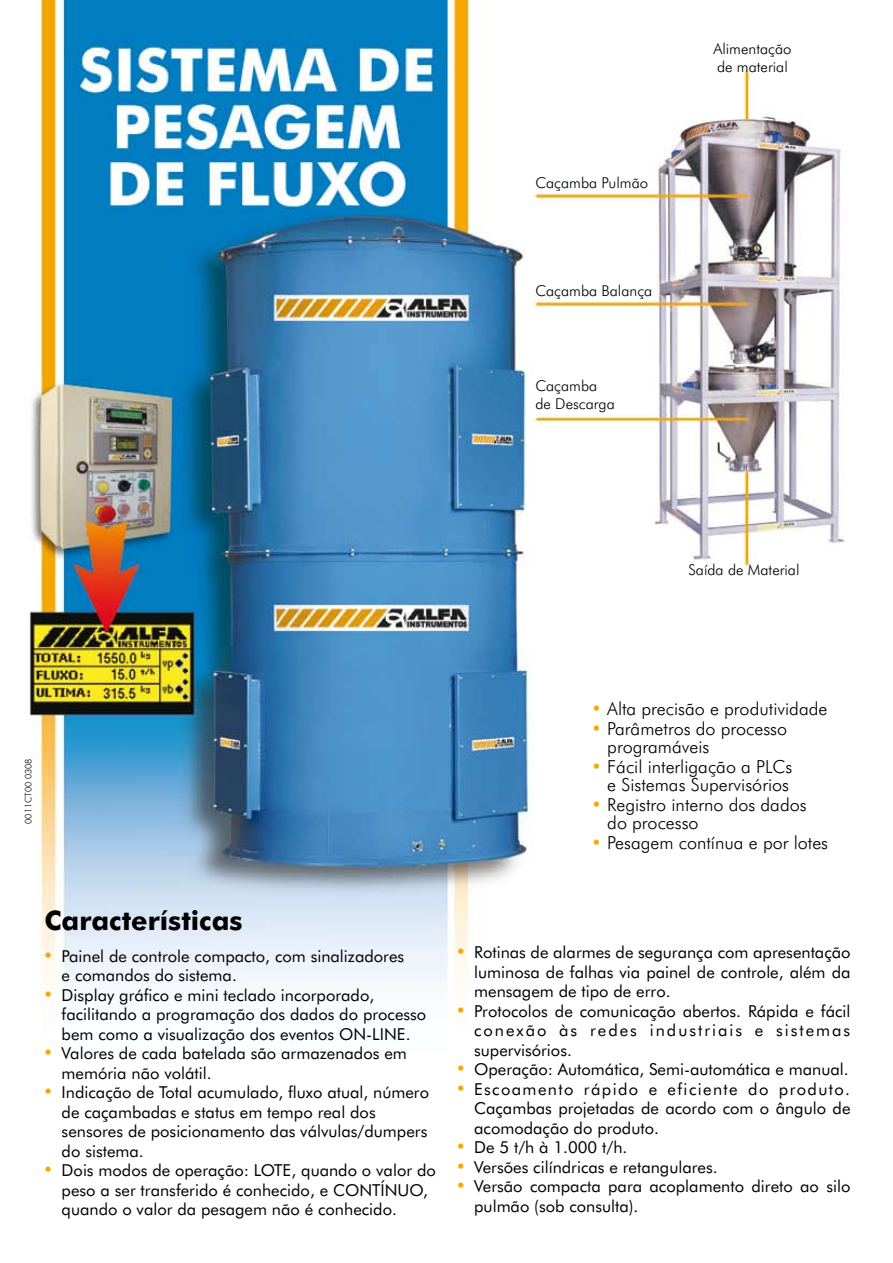
<style>
.page{position:relative;width:893px;height:1263px;background:#fff}
.page>*{position:absolute;margin:0;border:0;box-sizing:border-box;transform-origin:0 0}
.t1{font:700 27px "Futura BT";color:#000}
.t2{font:300 18px/18px "Futura BT";color:#000}
.t3{font:16.5px/19.5px "Futura BT";color:#000}
.t4{font:300 15px/18px "Futura BT";color:#000}
.t5{font:300 9px "Futura BT";color:#000}
.s1{font-family:"Times New Roman";font-size:21px;color:#f6a800}
.s2{font-family:"Times New Roman";font-weight:400;font-size:21px;color:#f6a800}
</style>
<div class="page">
<img style="left:29px;top:0;width:817px;height:992px">
<p class="t4" style="left:535px;top:174px;width:114px">Caçamba Pulmão</p>
<p class="t4" style="left:535px;top:281px;width:118px">Caçamba Balança</p>
<p class="t4" style="left:535px;top:376px;width:81px">Caçamba de Descarga</p>
<p class="t4" style="left:713px;top:40px;width:80px">Alimentação de material</p>
<p class="t4" style="left:688px;top:561px;width:113px">Saída de Material</p>
<p class="t5" style="left:23px;top:824px;width:67px;rotate:-90deg">0011CT00 0308</p>
<h1 class="t1" style="left:45px;top:903px;width:199px">Características</h1>
<p class="t3" style="left:62px;top:946px;width:344px;text-indent:-17px"><span class="s1">•</span> Painel de controle compacto, com sinalizadores e comandos do sistema.</p>
<p class="t3" style="left:62px;top:985px;width:366px;text-indent:-17px"><span class="s1">•</span> Display gráfico e mini teclado incorporado, facilitando a programação dos dados do processo bem como a visualização dos eventos ON-LINE.</p>
<p class="t3" style="left:62px;top:1043px;width:347px;text-indent:-17px"><span class="s1">•</span> Valores de cada batelada são armazenados em memória não volátil.</p>
<p class="t3" style="left:62px;top:1082px;width:369px;text-indent:-17px"><span class="s1">•</span> Indicação de Total acumulado, fluxo atual, número de caçambadas e status em tempo real dos sensores de posicionamento das válvulas/dumpers do sistema.</p>
<p class="t3" style="left:62px;top:1160px;width:376px;text-indent:-17px"><span class="s1">•</span> Dois modos de operação: LOTE, quando o valor do peso a ser transferido é conhecido, e CONTÍNUO, quando o valor da pesagem não é conhecido.</p>
<p class="t2" style="left:593px;top:699px;width:236px"><span class="s2">•</span> Alta precisão e produtividade</p>
<p class="t2" style="left:607px;top:719px;width:181px;text-indent:-14px"><span class="s2">•</span> Parâmetros do processo programáveis</p>
<p class="t2" style="left:593px;top:757px;width:201px;text-align:right"><span class="s2">•</span> Fácil interligação a PLCs e Sistemas Supervisórios</p>
<p class="t2" style="left:607px;top:795px;width:201px;text-indent:-14px"><span class="s2">•</span> Registro interno dos dados do processo</p>
<p class="t2" style="left:593px;top:833px;width:237px"><span class="s2">•</span> Pesagem contínua e por lotes</p>
<p class="t3" style="left:474px;top:942px;width:378px;text-align:justify;text-indent:-17px"><span class="s1">•</span> Rotinas de alarmes de segurança com apresentação luminosa de falhas via painel de controle, além da mensagem de tipo de erro.</p>
<p class="t3" style="left:474px;top:1001px;width:378px;text-align:justify;text-indent:-17px"><span class="s1">•</span> Protocolos de comunicação abertos. Rápida e fácil conexão às redes industriais e sistemas supervisórios.</p>
<p class="t3" style="left:457px;top:1059px;width:393px"><span class="s1">•</span> Operação: Automática, Semi-automática e manual.</p>
<p class="t3" style="left:474px;top:1079px;width:378px;text-align:justify;text-indent:-17px"><span class="s1">•</span> Escoamento rápido e eficiente do produto.<br>Caçambas projetadas de acordo com o ângulo de acomodação do produto.</p>
<p class="t3" style="left:457px;top:1137px;width:172px"><span class="s1">•</span> De 5 t/h à 1.000 t/h.</p>
<p class="t3" style="left:457px;top:1157px;width:262px"><span class="s1">•</span> Versões cilíndricas e retangulares.</p>
<p class="t3" style="left:474px;top:1176px;width:378px;text-indent:-17px"><span class="s1">•</span> Versão compacta para acoplamento direto ao silo pulmão (sob consulta).</p>
</div>
